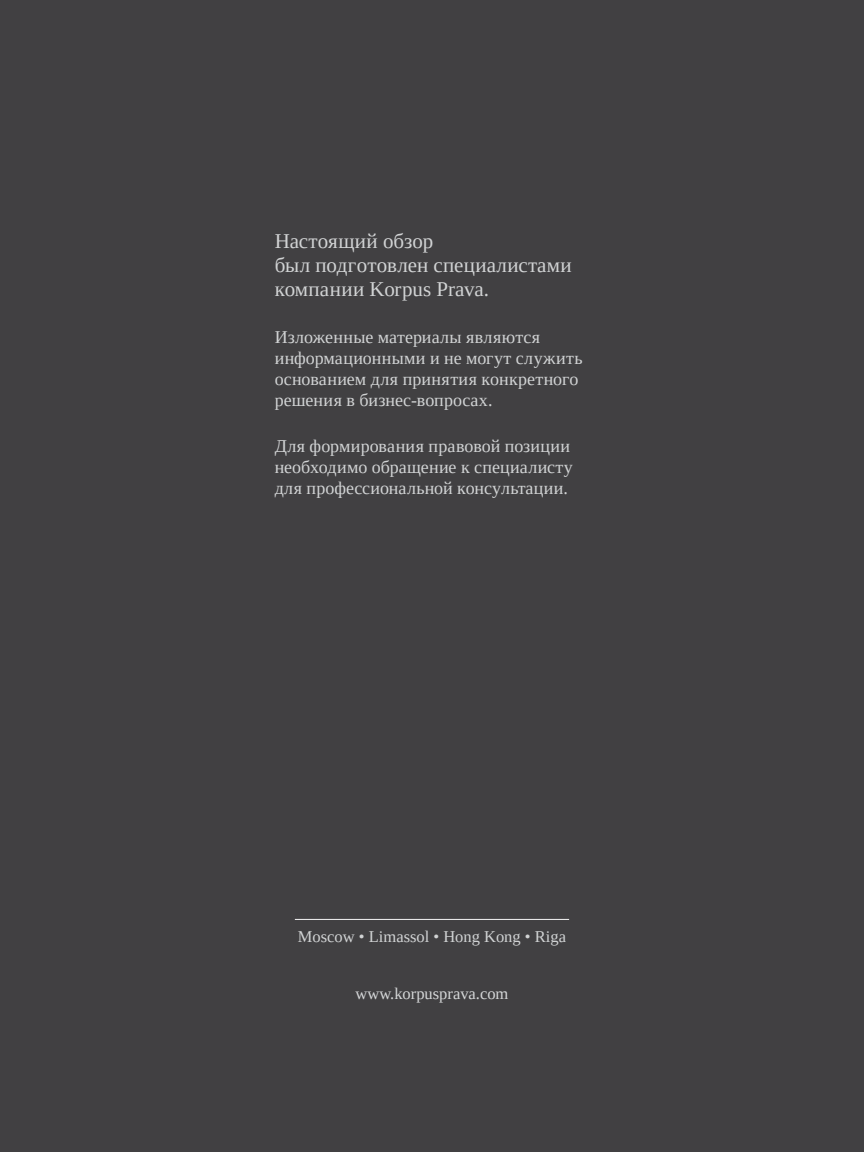
<style>
.page{position:relative;width:864px;height:1152px;background:#414042}
.page>*{position:absolute;margin:0;border:0;box-sizing:border-box;transform-origin:0 0}
.t1{font:21px/24px "Tinos";letter-spacing:.005em;color:#d1d3d4}
.t2{font:18px/21px "Tinos";letter-spacing:.005em;color:#d1d3d4}
.t3{font:16.5px "Tinos";color:#d1d3d4}
.t4{font:16.5px "Tinos";color:#d5d7d8}
</style>
<div class="page">
<hr style="left:295px;top:919px;width:274px;height:1px;background:#f6f6f6">
<p class="t1" style="left:275px;top:229px;width:299px">Настоящий обзор<br>был подготовлен специалистами компании Korpus Prava.</p>
<p class="t2" style="left:275px;top:326px;width:310px">Изложенные материалы являются информационными и не могут служить основанием для принятия конкретного решения в бизнес-вопросах.</p>
<p class="t2" style="left:275px;top:436px;width:300px">Для формирования правовой позиции необходимо обращение к специалисту для профессиональной консультации.</p>
<p class="t3" style="left:298px;top:926px;width:270px">Moscow • Limassol • Hong Kong • Riga</p>
<p class="t4" style="left:356px;top:983px;width:154px">www.korpusprava.com</p>
</div>
